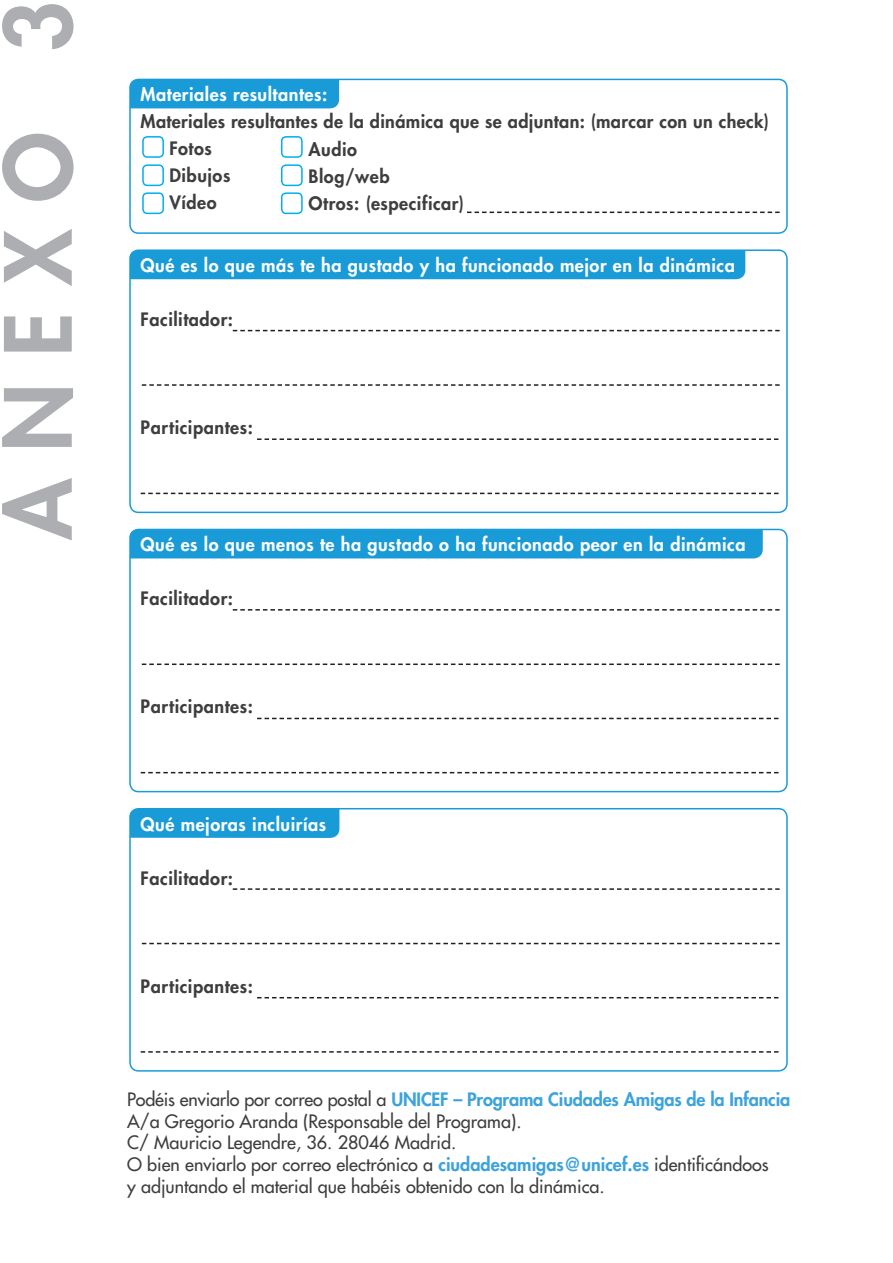
<style>
.page{position:relative;width:893px;height:1263px;background:#fff}
.page>*{position:absolute;margin:0;border:0;box-sizing:border-box;transform-origin:0 0}
.t1{font:800 90px "Futura";color:#adaeb2}
.t2{font:18px "Futura";color:#3e3e3f}
.t3{font:800 18px "Futura";letter-spacing:.03em;color:#3e3e3f}
.t4{font:800 18px "Futura";letter-spacing:.03em;color:#fff}
.t5{font:800 18px "Futura";letter-spacing:-.01em;color:#3da3db}
.s1{font-weight:400;color:#3e3e3f}
.s2{font-weight:800;color:#3da3db}
</style>
<div class="page">
<div style="left:129px;top:79px;width:211px;height:30px;background:#199bd8"></div>
<div style="left:129px;top:79px;width:659px;height:155px;border:2px solid #199bd8;border-radius:9px"></div>
<svg style="left:467px;top:212px;width:313px;height:1px"></svg>
<div style="left:142px;top:136px;width:22px;height:22px;border:2px solid #00aeef;border-radius:4px"></div>
<div style="left:142px;top:164px;width:22px;height:22px;border:2px solid #00aeef;border-radius:4px"></div>
<div style="left:142px;top:192px;width:22px;height:22px;border:2px solid #00aeef;border-radius:4px"></div>
<div style="left:281px;top:136px;width:22px;height:22px;border:2px solid #00aeef;border-radius:4px"></div>
<div style="left:281px;top:164px;width:22px;height:22px;border:2px solid #00aeef;border-radius:4px"></div>
<div style="left:281px;top:192px;width:22px;height:22px;border:2px solid #00aeef;border-radius:4px"></div>
<div style="left:132px;top:252px;width:614px;height:28px;background:#199bd8"></div>
<div style="left:129px;top:249px;width:659px;height:264px;border:2px solid #199bd8;border-radius:9px"></div>
<svg style="left:233px;top:330px;width:547px;height:1px"></svg>
<svg style="left:142px;top:384px;width:638px;height:2px"></svg>
<svg style="left:257px;top:438px;width:521px;height:2px"></svg>
<svg style="left:141px;top:493px;width:637px;height:1px"></svg>
<div style="left:129px;top:529px;width:634px;height:30px;background:#199bd8"></div>
<div style="left:129px;top:529px;width:659px;height:263px;border:2px solid #199bd8;border-radius:9px"></div>
<svg style="left:233px;top:609px;width:547px;height:2px"></svg>
<svg style="left:142px;top:663px;width:638px;height:2px"></svg>
<svg style="left:257px;top:718px;width:521px;height:1px"></svg>
<svg style="left:141px;top:772px;width:637px;height:1px"></svg>
<div style="left:129px;top:808px;width:211px;height:30px;background:#199bd8"></div>
<div style="left:129px;top:808px;width:659px;height:263px;border:2px solid #199bd8;border-radius:9px"></div>
<svg style="left:233px;top:888px;width:547px;height:2px"></svg>
<svg style="left:142px;top:943px;width:638px;height:1px"></svg>
<svg style="left:257px;top:997px;width:521px;height:1px"></svg>
<svg style="left:141px;top:1051px;width:637px;height:2px"></svg>
<p class="t1" style="left:-22px;top:540px;width:541px;rotate:-90deg">ANEXO 3</p>
<p class="t4" style="left:141px;top:83px;width:188px">Materiales resultantes:</p>
<p class="t3" style="left:141px;top:110px;width:630px">Materiales resultantes de la dinámica que se adjuntan: (marcar con un check)</p>
<p class="t3" style="left:169px;top:137px;width:44px">Fotos</p>
<p class="t3" style="left:169px;top:164px;width:63px">Dibujos</p>
<p class="t3" style="left:169px;top:191px;width:49px">Vídeo</p>
<p class="t3" style="left:309px;top:137px;width:50px">Audio</p>
<p class="t3" style="left:309px;top:164px;width:82px">Blog/web</p>
<p class="t3" style="left:309px;top:191px;width:157px">Otros: (especificar)</p>
<p class="t4" style="left:141px;top:253px;width:596px">Qué es lo que más te ha gustado y ha funcionado mejor en la dinámica</p>
<p class="t3" style="left:141px;top:307px;width:94px">Facilitador:</p>
<p class="t3" style="left:141px;top:415px;width:114px">Participantes:</p>
<p class="t4" style="left:141px;top:533px;width:606px">Qué es lo que menos te ha gustado o ha funcionado peor en la dinámica</p>
<p class="t3" style="left:141px;top:587px;width:94px">Facilitador:</p>
<p class="t3" style="left:141px;top:695px;width:114px">Participantes:</p>
<p class="t4" style="left:141px;top:812px;width:187px">Qué mejoras incluirías</p>
<p class="t3" style="left:141px;top:866px;width:94px">Facilitador:</p>
<p class="t3" style="left:141px;top:974px;width:114px">Participantes:</p>
<p class="t5" style="left:127px;top:1087px;width:665px"><span class="s1">Podéis enviarlo por correo postal a</span> UNICEF – Programa Ciudades Amigas de la Infancia</p>
<p class="t2" style="left:127px;top:1109px;width:396px">A/a Gregorio Aranda (Responsable del Programa).</p>
<p class="t2" style="left:127px;top:1131px;width:331px">C/ Mauricio Legendre, 36. 28046 Madrid.</p>
<p class="t2" style="left:127px;top:1152px;width:643px">O bien enviarlo por correo electrónico a <span class="s2">ciudadesamigas@unicef.es</span> identificándoos</p>
<p class="t2" style="left:127px;top:1174px;width:479px">y adjuntando el material que habéis obtenido con la dinámica.</p>
</div>
